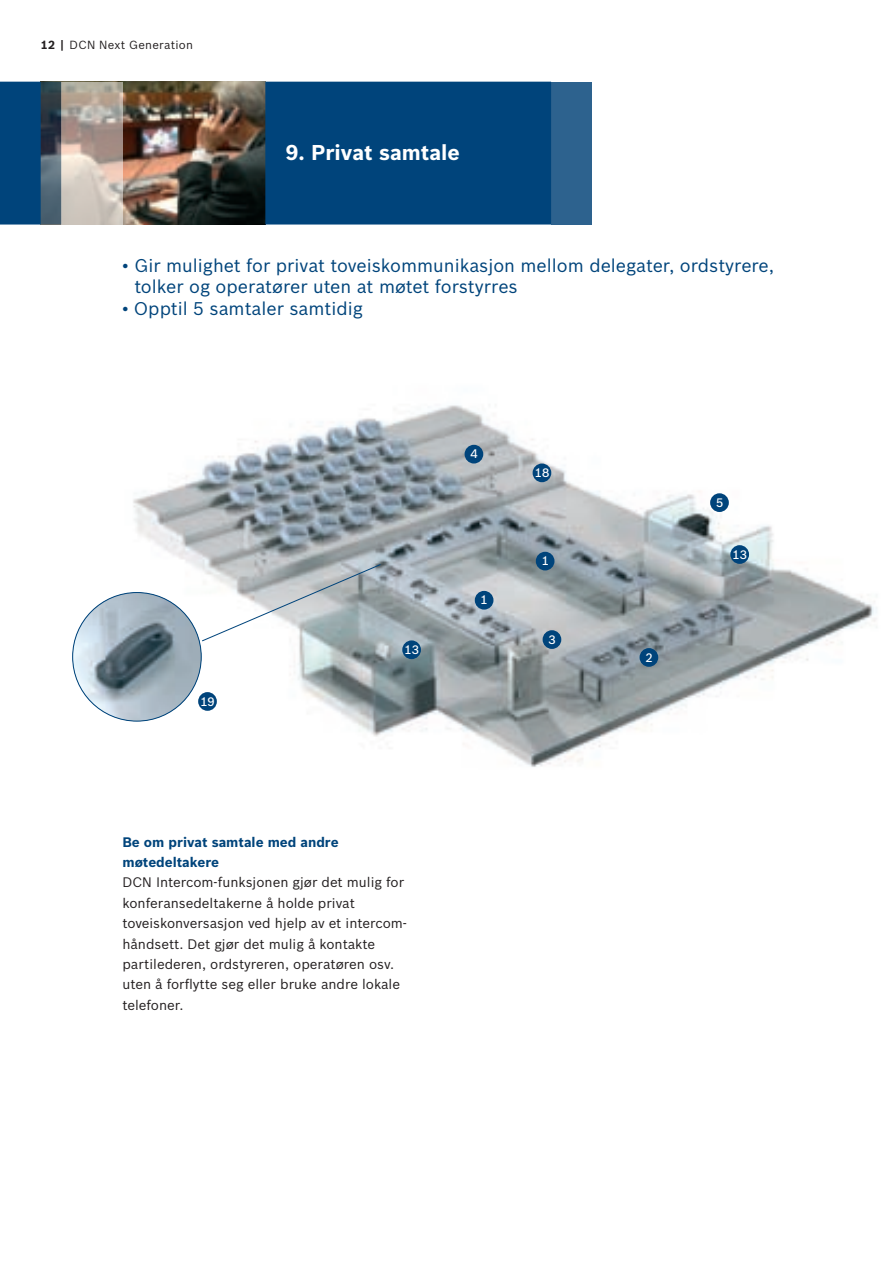
<style>
.page{position:relative;width:893px;height:1263px;background:#fff}
.page>*{position:absolute;margin:0;border:0;box-sizing:border-box;transform-origin:0 0}
.t1{font:700 21px "Bosch Sans";color:#fff}
.t2{font:18px/21.6px "Bosch Sans";color:#00447b}
.t3{font:13.5px/20.4px "Bosch Sans";color:#231f20}
.t4{font:700 13.5px/20.4px "Bosch Sans";color:#00447b}
.t5{font:500 12px "Bosch Sans";color:#fff}
.t6{font:11.55px "Bosch Sans";letter-spacing:.02em;color:#231f20}
.s1{font-weight:700}
</style>
<div class="page">
<img style="left:118px;top:405px;width:759px;height:362px">
<img style="left:122px;top:82px;width:143px;height:143px">
<svg style="left:61px;top:82px;width:61px;height:143px;background:#c1b4aa"></svg>
<div style="left:551px;top:82px;width:41px;height:143px;background:#2d628e"></div>
<div style="left:543px;top:630px;width:18px;height:19px;background:#00447b;border-radius:50%"></div>
<div style="left:639px;top:648px;width:19px;height:19px;background:#00447b;border-radius:50%"></div>
<div style="left:730px;top:545px;width:19px;height:19px;background:#00447b;border-radius:50%"></div>
<div style="left:710px;top:493px;width:19px;height:19px;background:#00447b;border-radius:50%"></div>
<div style="left:533px;top:463px;width:18px;height:19px;background:#00447b;border-radius:50%"></div>
<div style="left:475px;top:591px;width:18px;height:19px;background:#00447b;border-radius:50%"></div>
<div style="left:465px;top:445px;width:18px;height:18px;background:#00447b;border-radius:50%"></div>
<div style="left:402px;top:640px;width:19px;height:19px;background:#00447b;border-radius:50%"></div>
<svg style="left:201px;top:539px;width:180px;height:128px"></svg>
<img style="left:73px;top:592px;width:128px;height:129px;border-radius:50%">
<div style="left:198px;top:692px;width:19px;height:19px;background:#00447b;border-radius:50%"></div>
<div style="left:0;top:82px;width:41px;height:143px;background:#00447b"></div>
<svg style="left:41px;top:82px;width:20px;height:143px;background:#41515d"></svg>
<div style="left:265px;top:82px;width:286px;height:143px;background:#00447b"></div>
<div style="left:536px;top:552px;width:18px;height:18px;background:#00447b;border-radius:50%"></div>
<p class="t6" style="left:41px;top:38px;width:154px"><span class="s1">12 |</span> DCN Next Generation</p>
<h1 class="t1" style="left:286px;top:139px;width:176px">9. Privat samtale</h1>
<h2 class="t2" style="left:134px;top:254px;width:641px;text-indent:-13px">• Gir mulighet for privat toveiskommunikasjon mellom delegater, ordstyrere, tolker og operatører uten at møtet forstyrres</h2>
<h2 class="t2" style="left:122px;top:297px;width:243px">• Opptil 5 samtaler samtidig</h2>
<p class="t5" style="left:200px;top:694px;width:16px">19</p>
<p class="t5" style="left:405px;top:642px;width:16px">13</p>
<p class="t4" style="left:122px;top:831px;width:218px">Be om privat samtale med andre møtedeltakere</p>
<p class="t3" style="left:122px;top:872px;width:286px">DCN Intercom-funksjonen gjør det mulig for konferansedeltakerne å holde privat toveiskonversasjon ved hjelp av et intercom&shy;håndsett. Det gjør det mulig å kontakte partilederen, ordstyreren, operatøren osv. uten å forflytte seg eller bruke andre lokale telefoner.</p>
<p class="t5" style="left:470px;top:447px;width:9px">4</p>
<p class="t5" style="left:481px;top:593px;width:9px">1</p>
<p class="t5" style="left:535px;top:465px;width:16px">18</p>
<p class="t5" style="left:542px;top:554px;width:9px">1</p>
<p class="t5" style="left:548px;top:632px;width:9px">3</p>
<p class="t5" style="left:645px;top:650px;width:9px">2</p>
<p class="t5" style="left:716px;top:495px;width:9px">5</p>
<p class="t5" style="left:733px;top:547px;width:16px">13</p>
</div>
